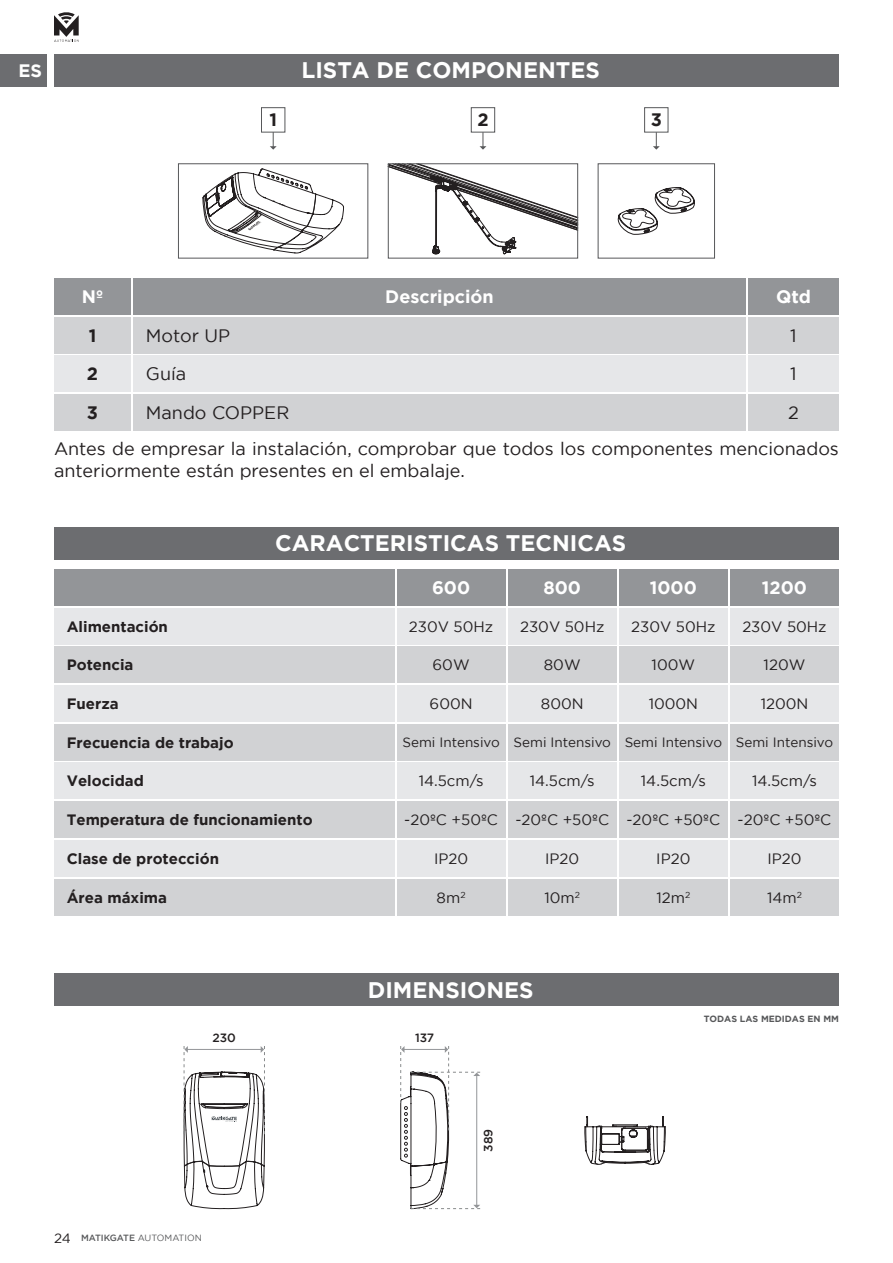
<style>
.page{position:relative;width:893px;height:1263px;background:#fff}
.page>*{position:absolute;margin:0;border:0;box-sizing:border-box;transform-origin:0 0}
.t1{font:700 22.5px "Gotham";color:#fff}
.t2{font:18px/21.6px "Gotham";color:#231f20}
.t3{font:700 18px "Gotham";color:#fff}
.t4{font:700 18px "Gotham";color:#231f20}
.t5{font:15px "Gotham";color:#231f20}
.t6{font:700 15px "Gotham";color:#231f20}
.t7{font:13.5px "Gotham";color:#231f20}
.t8{font:500 12px "Gotham";color:#231f20}
.t9{font:9px "Gotham";color:#57585a}
.t10{font:700 9px "Gotham";color:#57585a}
.s1{font-size:13.5px;color:#231f20}
.s2{font-weight:500}
</style>
<div class="page">
<svg style="left:54px;top:12px;width:25px;height:30px"></svg>
<div style="left:0;top:54px;width:46px;height:32px;background:#6c6d70"></div>
<div style="left:54px;top:646px;width:340px;height:37px;background:#d1d2d4"></div>
<div style="left:54px;top:724px;width:340px;height:36px;background:#d1d2d4"></div>
<div style="left:54px;top:685px;width:340px;height:37px;background:#e6e7e9"></div>
<div style="left:54px;top:801px;width:340px;height:37px;background:#d1d2d4"></div>
<div style="left:54px;top:879px;width:340px;height:36px;background:#d1d2d4"></div>
<div style="left:54px;top:763px;width:340px;height:36px;background:#e6e7e9"></div>
<div style="left:54px;top:840px;width:340px;height:37px;background:#e6e7e9"></div>
<div style="left:54px;top:608px;width:340px;height:36px;background:#e6e7e9"></div>
<div style="left:508px;top:569px;width:109px;height:37px;background:#939598"></div>
<div style="left:397px;top:569px;width:109px;height:37px;background:#939598"></div>
<div style="left:54px;top:569px;width:340px;height:37px;background:#939598"></div>
<div style="left:508px;top:608px;width:109px;height:36px;background:#e6e7e9"></div>
<div style="left:397px;top:608px;width:109px;height:36px;background:#e6e7e9"></div>
<div style="left:508px;top:646px;width:109px;height:37px;background:#d1d2d4"></div>
<div style="left:397px;top:646px;width:109px;height:37px;background:#d1d2d4"></div>
<div style="left:508px;top:685px;width:109px;height:37px;background:#e6e7e9"></div>
<div style="left:397px;top:685px;width:109px;height:37px;background:#e6e7e9"></div>
<div style="left:508px;top:724px;width:109px;height:36px;background:#d1d2d4"></div>
<div style="left:397px;top:724px;width:109px;height:36px;background:#d1d2d4"></div>
<div style="left:508px;top:763px;width:109px;height:36px;background:#e6e7e9"></div>
<div style="left:397px;top:763px;width:109px;height:36px;background:#e6e7e9"></div>
<div style="left:508px;top:801px;width:109px;height:37px;background:#d1d2d4"></div>
<div style="left:397px;top:801px;width:109px;height:37px;background:#d1d2d4"></div>
<div style="left:508px;top:879px;width:109px;height:36px;background:#d1d2d4"></div>
<div style="left:397px;top:879px;width:109px;height:36px;background:#d1d2d4"></div>
<div style="left:508px;top:840px;width:109px;height:37px;background:#e6e7e9"></div>
<div style="left:397px;top:840px;width:109px;height:37px;background:#e6e7e9"></div>
<div style="left:619px;top:569px;width:109px;height:37px;background:#939598"></div>
<div style="left:730px;top:569px;width:109px;height:37px;background:#939598"></div>
<div style="left:619px;top:608px;width:109px;height:36px;background:#e6e7e9"></div>
<div style="left:730px;top:608px;width:109px;height:36px;background:#e6e7e9"></div>
<div style="left:619px;top:646px;width:109px;height:37px;background:#d1d2d4"></div>
<div style="left:730px;top:646px;width:109px;height:37px;background:#d1d2d4"></div>
<div style="left:619px;top:685px;width:109px;height:37px;background:#e6e7e9"></div>
<div style="left:730px;top:685px;width:109px;height:37px;background:#e6e7e9"></div>
<div style="left:619px;top:724px;width:109px;height:36px;background:#d1d2d4"></div>
<div style="left:730px;top:724px;width:109px;height:36px;background:#d1d2d4"></div>
<div style="left:619px;top:763px;width:109px;height:36px;background:#e6e7e9"></div>
<div style="left:730px;top:763px;width:109px;height:36px;background:#e6e7e9"></div>
<div style="left:619px;top:801px;width:109px;height:37px;background:#d1d2d4"></div>
<div style="left:730px;top:801px;width:109px;height:37px;background:#d1d2d4"></div>
<div style="left:619px;top:879px;width:109px;height:36px;background:#d1d2d4"></div>
<div style="left:730px;top:879px;width:109px;height:36px;background:#d1d2d4"></div>
<div style="left:619px;top:840px;width:109px;height:37px;background:#e6e7e9"></div>
<div style="left:730px;top:840px;width:109px;height:37px;background:#e6e7e9"></div>
<div style="left:54px;top:527px;width:785px;height:32px;background:#6c6d70"></div>
<div style="left:54px;top:54px;width:785px;height:32px;background:#6c6d70"></div>
<div style="left:133px;top:356px;width:613px;height:36px;background:#e6e7e9"></div>
<div style="left:133px;top:317px;width:613px;height:36px;background:#d1d2d4"></div>
<div style="left:133px;top:394px;width:613px;height:36px;background:#d1d2d4"></div>
<div style="left:133px;top:279px;width:613px;height:36px;background:#939598"></div>
<div style="left:748px;top:279px;width:91px;height:36px;background:#939598"></div>
<div style="left:54px;top:279px;width:77px;height:36px;background:#939598"></div>
<div style="left:748px;top:317px;width:91px;height:36px;background:#d1d2d4"></div>
<div style="left:748px;top:394px;width:91px;height:36px;background:#d1d2d4"></div>
<div style="left:54px;top:317px;width:77px;height:36px;background:#d1d2d4"></div>
<div style="left:54px;top:394px;width:77px;height:36px;background:#d1d2d4"></div>
<div style="left:748px;top:356px;width:91px;height:36px;background:#e6e7e9"></div>
<div style="left:54px;top:356px;width:77px;height:36px;background:#e6e7e9"></div>
<div style="left:54px;top:973px;width:785px;height:33px;background:#6c6d70"></div>
<svg style="left:584px;top:1116px;width:82px;height:49px"></svg>
<svg style="left:183px;top:1046px;width:82px;height:163px"></svg>
<svg style="left:400px;top:1046px;width:80px;height:163px"></svg>
<div style="left:178px;top:163px;width:190px;height:95px;background:#fff;border:1px solid #57585a"></div>
<div style="left:598px;top:163px;width:117px;height:95px;background:#fff;border:1px solid #57585a"></div>
<svg style="left:617px;top:187px;width:78px;height:48px"></svg>
<div style="left:261px;top:107px;width:24px;height:25px;background:#fff;border:1px solid #57585a"></div>
<svg style="left:270px;top:132px;width:7px;height:18px"></svg>
<div style="left:471px;top:107px;width:24px;height:25px;background:#fff;border:1px solid #57585a"></div>
<svg style="left:480px;top:132px;width:6px;height:18px"></svg>
<div style="left:644px;top:107px;width:24px;height:25px;background:#fff;border:1px solid #57585a"></div>
<svg style="left:653px;top:132px;width:7px;height:18px"></svg>
<svg style="left:202px;top:168px;width:142px;height:86px"></svg>
<svg style="left:390px;top:165px;width:186px;height:89px"></svg>
<div style="left:388px;top:163px;width:190px;height:95px;border:1px solid #57585a"></div>
<p class="t3" style="left:19px;top:60px;width:25px">ES</p>
<h1 class="t1" style="left:301px;top:57px;width:300px">LISTA DE COMPONENTES</h1>
<p class="t4" style="left:269px;top:110px;width:9px">1</p>
<p class="t4" style="left:477px;top:110px;width:13px">2</p>
<p class="t4" style="left:651px;top:110px;width:13px">3</p>
<p class="t3" style="left:82px;top:287px;width:23px">Nº</p>
<p class="t3" style="left:385px;top:287px;width:110px">Descripción</p>
<p class="t3" style="left:776px;top:287px;width:36px">Qtd</p>
<p class="t2" style="left:790px;top:324px;width:8px">1</p>
<p class="t4" style="left:89px;top:325px;width:9px">1</p>
<p class="t2" style="left:146px;top:324px;width:86px">Motor UP</p>
<p class="t2" style="left:146px;top:363px;width:42px">Guía</p>
<p class="t4" style="left:87px;top:364px;width:13px">2</p>
<p class="t2" style="left:790px;top:363px;width:8px">1</p>
<p class="t4" style="left:87px;top:402px;width:13px">3</p>
<p class="t2" style="left:146px;top:401px;width:145px">Mando COPPER</p>
<p class="t2" style="left:788px;top:401px;width:12px">2</p>
<p class="t2" style="left:54px;top:438px;width:786px">Antes de empresar la instalación, comprobar que todos los componentes mencionados anteriormente están presentes en el embalaje.</p>
<h1 class="t1" style="left:275px;top:530px;width:352px">CARACTERISTICAS TECNICAS</h1>
<p class="t6" style="left:67px;top:618px;width:103px">Alimentación</p>
<p class="t6" style="left:67px;top:656px;width:68px">Potencia</p>
<p class="t6" style="left:67px;top:695px;width:53px">Fuerza</p>
<p class="t6" style="left:67px;top:734px;width:168px">Frecuencia de trabajo</p>
<p class="t6" style="left:67px;top:772px;width:79px">Velocidad</p>
<p class="t6" style="left:67px;top:811px;width:247px">Temperatura de funcionamiento</p>
<p class="t6" style="left:67px;top:850px;width:154px">Clase de protección</p>
<p class="t6" style="left:67px;top:888px;width:102px">Área máxima</p>
<p class="t3" style="left:432px;top:577px;width:40px">600</p>
<p class="t3" style="left:543px;top:577px;width:39px">800</p>
<p class="t5" style="left:409px;top:618px;width:86px">230V 50Hz</p>
<p class="t5" style="left:520px;top:618px;width:86px">230V 50Hz</p>
<p class="t5" style="left:433px;top:657px;width:39px">60W</p>
<p class="t5" style="left:544px;top:657px;width:38px">80W</p>
<p class="t5" style="left:430px;top:695px;width:45px">600N</p>
<p class="t5" style="left:541px;top:695px;width:44px">800N</p>
<p class="t7" style="left:402px;top:735px;width:210px">Semi Intensivo Semi Intensivo</p>
<p class="t5" style="left:419px;top:773px;width:66px">14.5cm/s</p>
<p class="t5" style="left:530px;top:773px;width:66px">14.5cm/s</p>
<p class="t5" style="left:404px;top:811px;width:206px">-20ºC +50ºC -20ºC +50ºC</p>
<p class="t3" style="left:650px;top:577px;width:49px">1000</p>
<p class="t3" style="left:762px;top:577px;width:47px">1200</p>
<p class="t5" style="left:631px;top:618px;width:86px">230V 50Hz</p>
<p class="t5" style="left:742px;top:618px;width:86px">230V 50Hz</p>
<p class="t5" style="left:652px;top:657px;width:45px">100W</p>
<p class="t5" style="left:764px;top:657px;width:43px">120W</p>
<p class="t5" style="left:649px;top:695px;width:51px">1000N</p>
<p class="t5" style="left:761px;top:695px;width:49px">1200N</p>
<p class="t7" style="left:625px;top:735px;width:210px">Semi Intensivo Semi Intensivo</p>
<p class="t5" style="left:641px;top:773px;width:66px">14.5cm/s</p>
<p class="t5" style="left:752px;top:773px;width:66px">14.5cm/s</p>
<p class="t5" style="left:626px;top:811px;width:206px">-20ºC +50ºC -20ºC +50ºC</p>
<p class="t5" style="left:434px;top:850px;width:36px">IP20</p>
<p class="t5" style="left:545px;top:850px;width:36px">IP20</p>
<p class="t5" style="left:656px;top:850px;width:36px">IP20</p>
<p class="t5" style="left:767px;top:850px;width:36px">IP20</p>
<p class="t5" style="left:437px;top:889px;width:30px">8m<sup>2</sup></p>
<p class="t5" style="left:544px;top:889px;width:37px">10m<sup>2</sup></p>
<p class="t5" style="left:656px;top:889px;width:35px">12m<sup>2</sup></p>
<p class="t5" style="left:767px;top:889px;width:36px">14m<sup>2</sup></p>
<h1 class="t1" style="left:368px;top:977px;width:167px">DIMENSIONES</h1>
<p class="t8" style="left:213px;top:1031px;width:25px">230</p>
<p class="t8" style="left:415px;top:1031px;width:21px">137</p>
<p class="t10" style="left:704px;top:1013px;width:137px">TODAS LAS MEDIDAS EN MM</p>
<p class="t9" style="left:54px;top:1233px;width:149px"><span class="s1">24</span> <span class="s2">MATIKGATE</span> AUTOMATION</p>
<p class="t8" style="left:482px;top:1152px;width:24px;rotate:-90deg">389</p>
</div>
